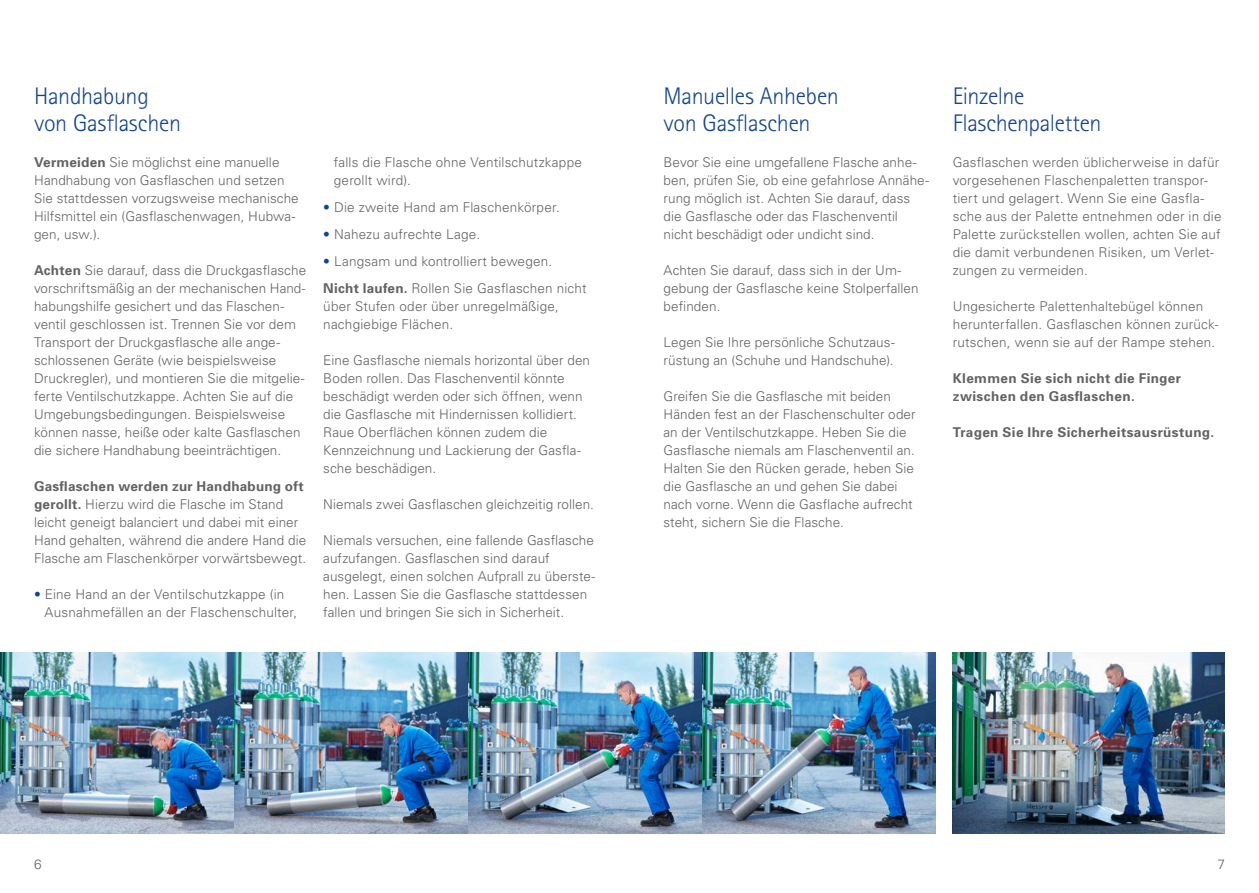
<style>
.page{position:relative;width:1259px;height:893px;background:#fff}
.page>*{position:absolute;margin:0;border:0;box-sizing:border-box;transform-origin:0 0}
.t1{font:300 24px/27px "Rotis Sans Serif";letter-spacing:-.015em;color:#134395}
.t2{font:300 13.5px/18px "Univers";letter-spacing:.005em;color:#646363}
.t3{font:700 13.5px/18px "Univers";letter-spacing:.03em;color:#646363}
.s1{font-weight:700}
.s2{color:#134395}
</style>
<div class="page">
<img style="left:952px;top:653px;width:273px;height:181px">
<img style="left:0;top:653px;width:935px;height:181px">
<h1 class="t1" style="left:34px;top:82px;width:148px">Handhabung von Gasflaschen</h1>
<p class="t2" style="left:34px;top:152px;width:266px"><span class="s1">Vermeiden</span> Sie möglichst eine manuelle Handhabung von Gasflaschen und setzen Sie stattdessen vorzugsweise mechanische Hilfsmittel ein (Gasflaschenwagen, Hubwa&shy;gen, usw.).</p>
<p class="t2" style="left:34px;top:260px;width:274px"><span class="s1">Achten</span> Sie darauf, dass die Druckgasflasche vorschriftsmäßig an der mechanischen Hand&shy;habungshilfe gesichert und das Flaschen&shy;ventil geschlossen ist. Trennen Sie vor dem Transport der Druckgasflasche alle ange&shy;schlossenen Geräte (wie beispielsweise Druckregler), und montieren Sie die mitgelie&shy;ferte Ventilschutzkappe. Achten Sie auf die Umgebungsbedingungen. Beispielsweise können nasse, heiße oder kalte Gasflaschen die sichere Handhabung beeinträchtigen.</p>
<p class="t2" style="left:34px;top:476px;width:274px"><span class="s1">Gasflaschen werden zur Handhabung oft gerollt.</span> Hierzu wird die Flasche im Stand leicht geneigt balanciert und dabei mit einer Hand gehalten, während die andere Hand die Flasche am Flaschenkörper vorwärtsbewegt.</p>
<p class="t2" style="left:45px;top:584px;width:254px;text-indent:-11px"><span class="s2">•</span> Eine Hand an der Ventilschutzkappe (in<br>Ausnahmefällen an der Flaschenschulter,</p>
<p class="t2" style="left:334px;top:152px;width:250px">falls die Flasche ohne Ventilschutzkappe gerollt wird).</p>
<p class="t2" style="left:323px;top:197px;width:238px"><span class="s2">•</span> Die zweite Hand am Flaschenkörper.</p>
<p class="t2" style="left:323px;top:224px;width:158px"><span class="s2">•</span> Nahezu aufrechte Lage.</p>
<p class="t2" style="left:323px;top:247px;width:265px;line-height:27px"><span class="s2">•</span> Langsam und kontrolliert bewegen.<br><span class="s1">Nicht laufen.</span> Rollen Sie Gasflaschen nicht</p>
<p class="t2" style="left:323px;top:296px;width:237px">über Stufen oder über unregelmäßige, nachgiebige Flächen.</p>
<p class="t2" style="left:323px;top:350px;width:268px">Eine Gasflasche niemals horizontal über den Boden rollen. Das Flaschenventil könnte beschädigt werden oder sich öffnen, wenn die Gasflasche mit Hindernissen kollidiert.<br>Raue Oberflächen können zudem die Kennzeichnung und Lackierung der Gasfla&shy;sche beschädigen.</p>
<p class="t2" style="left:323px;top:494px;width:272px">Niemals zwei Gasflaschen gleichzeitig rollen.</p>
<p class="t2" style="left:323px;top:530px;width:273px">Niemals versuchen, eine fallende Gasflasche aufzufangen. Gasflaschen sind darauf ausgelegt, einen solchen Aufprall zu überste&shy;hen. Lassen Sie die Gasflasche stattdessen fallen und bringen Sie sich in Sicherheit.</p>
<h1 class="t1" style="left:663px;top:82px;width:177px">Manuelles Anheben von Gasflaschen</h1>
<p class="t2" style="left:663px;top:152px;width:267px">Bevor Sie eine umgefallene Flasche anhe&shy;ben, prüfen Sie, ob eine gefahrlose Annähe&shy;rung möglich ist. Achten Sie darauf, dass die Gasflasche oder das Flaschenventil nicht beschädigt oder undicht sind.</p>
<p class="t2" style="left:663px;top:260px;width:256px">Achten Sie darauf, dass sich in der Um&shy;gebung der Gasflasche keine Stolperfallen befinden.</p>
<p class="t2" style="left:663px;top:332px;width:233px">Legen Sie Ihre persönliche Schutzaus&shy;rüstung an (Schuhe und Handschuhe).</p>
<p class="t2" style="left:663px;top:386px;width:254px">Greifen Sie die Gasflasche mit beiden Händen fest an der Flaschenschulter oder an der Ventilschutzkappe. Heben Sie die Gasflasche niemals am Flaschenventil an.<br>Halten Sie den Rücken gerade, heben Sie die Gasflasche an und gehen Sie dabei nach vorne. Wenn die Gasflache aufrecht steht, sichern Sie die Flasche.</p>
<h1 class="t1" style="left:952px;top:82px;width:150px">Einzelne<br>Flaschenpaletten</h1>
<p class="t2" style="left:952px;top:152px;width:270px">Gasflaschen werden üblicherweise in dafür vorgesehenen Flaschenpaletten transpor&shy;tiert und gelagert. Wenn Sie eine Gasfla&shy;sche aus der Palette entnehmen oder in die Palette zurückstellen wollen, achten Sie auf die damit verbundenen Risiken, um Verlet&shy;zungen zu vermeiden.</p>
<p class="t2" style="left:952px;top:296px;width:267px">Ungesicherte Palettenhaltebügel können herunterfallen. Gasflaschen können zurück&shy;rutschen, wenn sie auf der Rampe stehen.</p>
<p class="t3" style="left:952px;top:368px;width:230px">Klemmen Sie sich nicht die Finger zwischen den Gasflaschen.</p>
<p class="t3" style="left:952px;top:422px;width:263px">Tragen Sie Ihre Sicherheitsausrüstung.</p>
<p class="t2" style="left:34px;top:854px;width:9px">6</p>
<p class="t2" style="left:1217px;top:854px;width:9px">7</p>
</div>
